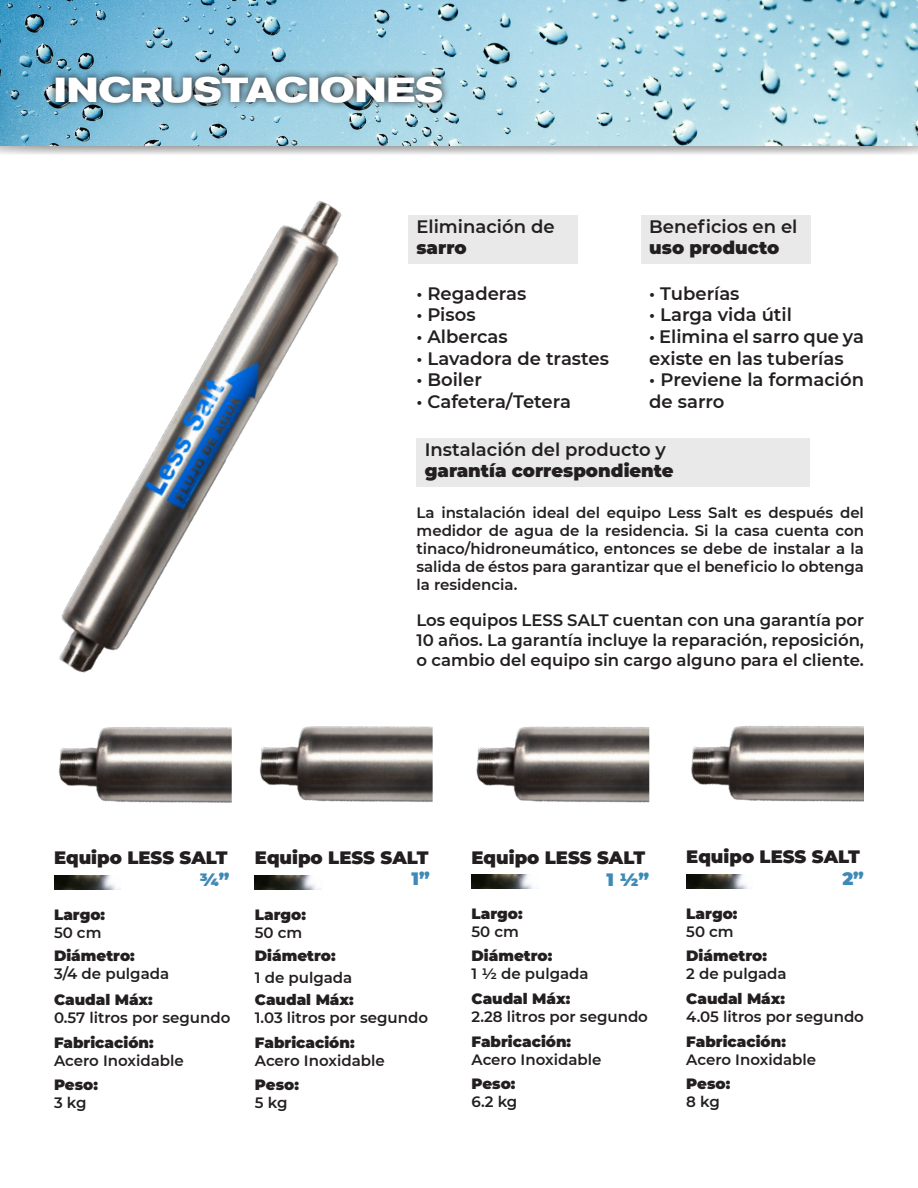
<style>
.page{position:relative;width:918px;height:1188px;background:#fff}
.page>*{position:absolute;margin:0;border:0;box-sizing:border-box;transform-origin:0 0}
.t1{font:700 expanded 34.5px "Akzidenz Grotesk BQ";color:#fff}
.t2{font:600 18px/21.6px "Montserrat";color:#231f20}
.t3{font:100 18px/21.6px "Montserrat";color:#231f20;text-align:right}
.t4{font:600 16.5px/19.8px "Montserrat";color:#231f20;text-align:justify}
.t5{font:600 15px/18px "Montserrat";color:#231f20;text-align:justify}
.t6{font:100 15px "Montserrat";color:#231f20}
.s1{font-weight:100}
.s2{color:#3e8ab6}
</style>
<div class="page">
<svg style="left:0;top:145px;width:918px;height:9px"></svg>
<img style="left:0;top:0;width:918px;height:145px">
<svg style="left:48px;top:69px;width:403px;height:41px"></svg>
<div style="left:408px;top:215px;width:170px;height:49px;background:#e9e9e9"></div>
<div style="left:641px;top:215px;width:169px;height:49px;background:#e9e9e9"></div>
<div style="left:416px;top:438px;width:394px;height:48px;background:#e9e9e9"></div>
<img style="left:58px;top:727px;width:174px;height:76px">
<img style="left:259px;top:726px;width:174px;height:77px">
<img style="left:476px;top:726px;width:173px;height:77px">
<img style="left:691px;top:725px;width:173px;height:77px">
<img style="left:54px;top:875px;width:67px;height:14px">
<img style="left:255px;top:875px;width:66px;height:14px">
<img style="left:472px;top:875px;width:66px;height:14px">
<img style="left:686px;top:875px;width:67px;height:14px">
<img style="left:59px;top:200px;width:283px;height:473px">
<p class="t1" style="left:54px;top:70px;width:391px">INCRUSTACIONES</p>
<p class="t2" style="left:649px;top:215px;width:150px">Beneficios en el</p>
<p class="t3" style="left:649px;top:237px;width:131px">uso producto</p>
<p class="t2" style="left:649px;top:282px;width:92px">• Tuberías</p>
<p class="t2" style="left:649px;top:303px;width:144px">• Larga vida útil</p>
<p class="t2" style="left:649px;top:325px;width:216px">• Elimina el sarro que ya existe en las tuberías</p>
<p class="t2" style="left:649px;top:368px;width:216px">• Previene la formación de sarro</p>
<p class="t2" style="left:425px;top:438px;width:243px">Instalación del producto y</p>
<p class="t3" style="left:425px;top:460px;width:250px">garantía correspondiente</p>
<p class="t5" style="left:416px;top:503px;width:449px">La instalación ideal del equipo Less Salt es después del medidor de agua de la residencia. Si la casa cuenta con tinaco/hidroneumático, entonces se debe de instalar a la salida de éstos para garantizar que el beneficio lo obtenga la residencia.</p>
<p class="t4" style="left:416px;top:610px;width:449px">Los equipos LESS SALT cuentan con una garantía por 10 años. La garantía incluye la reparación, reposición, o cambio del equipo sin cargo alguno para el cliente.</p>
<p class="t2" style="left:416px;top:215px;width:140px">Eliminación de <span class="s1">sarro</span></p>
<p class="t2" style="left:416px;top:282px;width:112px">• Regaderas</p>
<p class="t2" style="left:416px;top:303px;width:61px">• Pisos</p>
<p class="t2" style="left:416px;top:325px;width:93px">• Albercas</p>
<p class="t2" style="left:416px;top:347px;width:194px">• Lavadora de trastes</p>
<p class="t2" style="left:416px;top:368px;width:67px">• Boiler</p>
<p class="t2" style="left:416px;top:390px;width:156px">• Cafetera/Tetera</p>
<p class="t3" style="left:54px;top:847px;width:177px">Equipo LESS SALT <span class="s2">¾”</span></p>
<p class="t3" style="left:255px;top:846px;width:176px">Equipo LESS SALT<br><span class="s2">1”</span></p>
<p class="t3" style="left:472px;top:846px;width:179px">Equipo LESS SALT<br><span class="s2">1 ½”</span></p>
<p class="t3" style="left:686px;top:846px;width:179px">Equipo LESS SALT<br><span class="s2">2”</span></p>
<p class="t6" style="left:54px;top:904px;width:53px">Largo:</p>
<p class="t5" style="left:54px;top:923px;width:49px">50 cm</p>
<p class="t6" style="left:54px;top:946px;width:82px">Diámetro:</p>
<p class="t5" style="left:54px;top:964px;width:117px">3/4 de pulgada</p>
<p class="t6" style="left:54px;top:990px;width:100px">Caudal Máx:</p>
<p class="t5" style="left:54px;top:1008px;width:178px">0.57 litros por segundo</p>
<p class="t6" style="left:54px;top:1032px;width:101px">Fabricación:</p>
<p class="t5" style="left:54px;top:1051px;width:131px">Acero Inoxidable</p>
<p class="t6" style="left:54px;top:1074px;width:45px">Peso:</p>
<p class="t5" style="left:54px;top:1093px;width:34px">3 kg</p>
<p class="t6" style="left:472px;top:904px;width:53px">Largo:</p>
<p class="t5" style="left:472px;top:922px;width:49px">50 cm</p>
<p class="t6" style="left:472px;top:946px;width:82px">Diámetro:</p>
<p class="t5" style="left:472px;top:964px;width:119px">1 ½ de pulgada</p>
<p class="t6" style="left:472px;top:989px;width:100px">Caudal Máx:</p>
<p class="t5" style="left:472px;top:1007px;width:178px">2.28 litros por segundo</p>
<p class="t6" style="left:472px;top:1032px;width:101px">Fabricación:</p>
<p class="t5" style="left:472px;top:1050px;width:131px">Acero Inoxidable</p>
<p class="t6" style="left:472px;top:1074px;width:45px">Peso:</p>
<p class="t5" style="left:472px;top:1092px;width:47px">6.2 kg</p>
<p class="t6" style="left:686px;top:904px;width:53px">Largo:</p>
<p class="t5" style="left:686px;top:922px;width:49px">50 cm</p>
<p class="t6" style="left:686px;top:946px;width:82px">Diámetro:</p>
<p class="t5" style="left:686px;top:964px;width:102px">2 de pulgada</p>
<p class="t6" style="left:686px;top:989px;width:100px">Caudal Máx:</p>
<p class="t5" style="left:686px;top:1007px;width:179px">4.05 litros por segundo</p>
<p class="t6" style="left:686px;top:1032px;width:101px">Fabricación:</p>
<p class="t5" style="left:686px;top:1050px;width:131px">Acero Inoxidable</p>
<p class="t6" style="left:686px;top:1074px;width:45px">Peso:</p>
<p class="t5" style="left:686px;top:1092px;width:35px">8 kg</p>
<p class="t6" style="left:255px;top:904px;width:53px">Largo:</p>
<p class="t5" style="left:255px;top:923px;width:49px">50 cm</p>
<p class="t6" style="left:255px;top:946px;width:82px">Diámetro:</p>
<p class="t5" style="left:255px;top:968px;width:99px">1 de pulgada</p>
<p class="t6" style="left:255px;top:990px;width:100px">Caudal Máx:</p>
<p class="t5" style="left:255px;top:1008px;width:175px">1.03 litros por segundo</p>
<p class="t6" style="left:255px;top:1032px;width:101px">Fabricación:</p>
<p class="t5" style="left:255px;top:1051px;width:131px">Acero Inoxidable</p>
<p class="t6" style="left:255px;top:1074px;width:45px">Peso:</p>
<p class="t5" style="left:255px;top:1093px;width:34px">5 kg</p>
</div>
